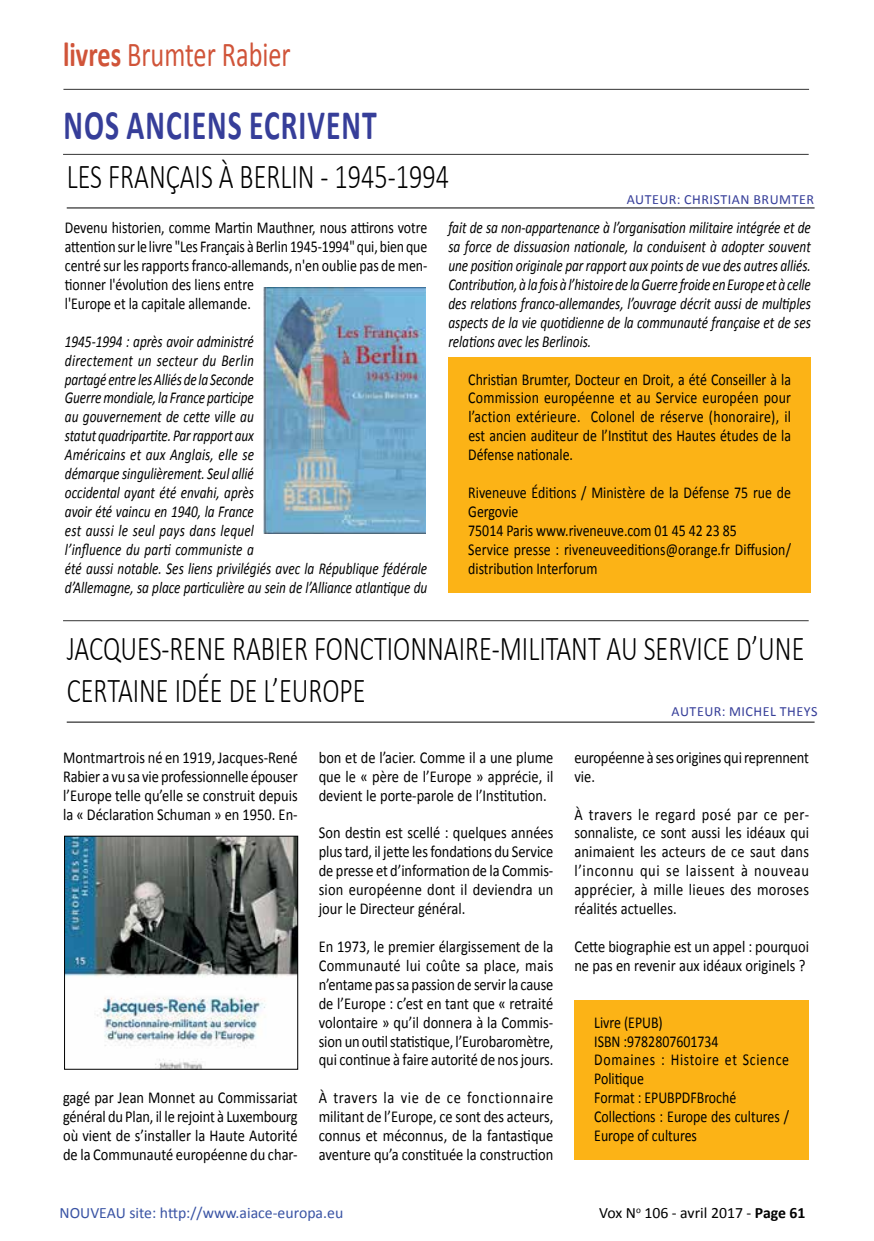
<style>
.page{position:relative;width:874px;height:1241px;background:#fff}
.page>*{position:absolute;margin:0;border:0;box-sizing:border-box;transform-origin:0 0}
.t1{font:700 42px "Calibri";letter-spacing:.035em;color:#363e99;scale:.71 1}
.t2{font:300 35px/42px "Calibri";color:#000;scale:.75 1}
.t3{font:35px "Calibri";color:#d05439;scale:.75 1}
.t4{font:16.62px/18.9px "Calibri";color:#000;text-align:justify;scale:.87 1}
.t5{font:italic 16.62px/18.9px "Calibri";letter-spacing:-.005em;color:#000;scale:.8 1}
.t6{font:16.62px/18.9px "Calibri";color:#000;scale:.83 1}
.t7{font:15.75px "Calibri";color:#3953a4}
.t8{font:15.75px "Calibri";color:#000}
.t9{font:14px "Calibri";letter-spacing:.04em;color:#363e99}
.s1{font-weight:700}
</style>
<div class="page">
<hr style="left:63px;top:89px;width:745px;height:1px;background:#333">
<hr style="left:63px;top:154px;width:745px;height:1px;background:#333">
<hr style="left:67px;top:208px;width:747px;height:1px;background:#000">
<div style="left:448px;top:357px;width:362px;height:122px;background:#fcb316"></div>
<div style="left:448px;top:470px;width:362px;height:66px;background:#fcb316"></div>
<div style="left:448px;top:527px;width:362px;height:65px;background:#fcb316"></div>
<hr style="left:67px;top:721px;width:747px;height:1px;background:#000">
<div style="left:574px;top:1000px;width:234px;height:46px;background:#fcb316"></div>
<div style="left:574px;top:1037px;width:234px;height:66px;background:#fcb316"></div>
<div style="left:574px;top:1094px;width:234px;height:65px;background:#fcb316"></div>
<hr style="left:63px;top:620px;width:745px;height:1px;background:#333">
<img style="left:264px;top:288px;width:161px;height:245px">
<img style="left:66px;top:837px;width:230px;height:230px">
<div style="left:64px;top:835px;width:234px;height:234px;border:1px solid #000"></div>
<h2 class="t3" style="left:63px;top:32px;width:305px"><span class="s1">livres</span> Brumter Rabier</h2>
<h1 class="t1" style="left:64px;top:98px;width:442px">NOS ANCIENS ECRIVENT</h1>
<h2 class="t2" style="left:67px;top:153px;width:511px">LES FRANÇAIS À BERLIN - 1945-1994</h2>
<p class="t6" style="left:65px;top:218px;width:438px">Devenu historien, comme Martin Mauthner, nous attirons votre attention sur le livre "Les Français à Berlin 1945-1994" qui, bien que centré sur les rapports franco-allemands, n'en oublie pas de men&shy;tionner l'évolution des liens entre<br>l'Europe et la capitale allemande.</p>
<p class="t5" style="left:65px;top:331px;width:454px">1945-1994 : après avoir administré<br>directement un secteur du Berlin<br>partagé entre les Alliés de la Seconde<br>Guerre mondiale, la France participe<br>au gouvernement de cette ville au<br>statut quadripartite. Par rapport aux<br>Américains et aux Anglais, elle se<br>démarque singulièrement. Seul allié<br>occidental ayant été envahi, après<br>avoir été vaincu en 1940, la France<br>est aussi le seul pays dans lequel<br>l’influence du parti communiste a<br>été aussi notable. Ses liens privilégiés avec la République fédérale d’Allemagne, sa place particulière au sein de l’Alliance atlantique du</p>
<p class="t9" style="left:626px;top:191px;width:189px">AUTEUR: CHRISTIAN BRUMTER</p>
<p class="t5" style="left:448px;top:218px;width:454px;text-align:justify">fait de sa non-appartenance à l’organisation militaire intégrée et de sa force de dissuasion nationale, la conduisent à adopter souvent une position originale par rapport aux points de vue des autres alliés.<br>Contribution, à la fois à l’histoire de la Guerre froide en Europe et à celle des relations franco-allemandes, l’ouvrage décrit aussi de multiples aspects de la vie quotidienne de la communauté française et de ses relations avec les Berlinois.</p>
<p class="t6" style="left:468px;top:369px;width:390px;text-align:justify">Christian Brumter, Docteur en Droit, a été Conseiller à la Commission européenne et au Service européen pour l’action extérieure. Colonel de réserve (honoraire), il est ancien auditeur de l’Institut des Hautes études de la Défense nationale.</p>
<p class="t6" style="left:468px;top:483px;width:390px">Riveneuve Éditions / Ministère de la Défense 75 rue de Gergovie<br>75014 Paris www.riveneuve.com 01 45 42 23 85<br>Service presse : riveneuveeditions@orange.fr Diffusion/ distribution Interforum</p>
<h2 class="t2" style="left:67px;top:625px;width:984px">JACQUES-RENE RABIER FONCTIONNAIRE-MILITANT AU SERVICE D’UNE<br>CERTAINE IDÉE DE L’EUROPE</h2>
<p class="t4" style="left:63px;top:747px;width:271px">Montmartrois né en 1919, Jacques-René Rabier a vu sa vie professionnelle épouser l’Europe telle qu’elle se construit depuis la « Déclaration Schuman » en 1950. En-</p>
<p class="t4" style="left:63px;top:1088px;width:271px">gagé par Jean Monnet au Commissariat général du Plan, il le rejoint à Luxembourg où vient de s’installer la Haute Autorité de la Communauté européenne du char-</p>
<p class="t4" style="left:318px;top:747px;width:271px">bon et de l’acier. Comme il a une plume que le « père de l’Europe » apprécie, il devient le porte-parole de l’Institution.</p>
<p class="t4" style="left:318px;top:823px;width:271px">Son destin est scellé : quelques années plus tard, il jette les fondations du Service de presse et d’information de la Commis&shy;sion européenne dont il deviendra un jour le Directeur général.</p>
<p class="t4" style="left:318px;top:936px;width:271px">En 1973, le premier élargissement de la Communauté lui coûte sa place, mais n’entame pas sa passion de servir la cause de l’Europe : c’est en tant que « retraité volontaire » qu’il donnera à la Commis&shy;sion un outil statistique, l’Eurobaromètre, qui continue à faire autorité de nos jours.</p>
<p class="t4" style="left:318px;top:1088px;width:271px">À travers la vie de ce fonctionnaire militant de l’Europe, ce sont des acteurs, connus et méconnus, de la fantastique aventure qu’a constituée la construction</p>
<p class="t9" style="left:671px;top:702px;width:147px">AUTEUR: MICHEL THEYS</p>
<p class="t4" style="left:574px;top:747px;width:271px">européenne à ses origines qui reprennent vie.</p>
<p class="t4" style="left:574px;top:804px;width:271px">À travers le regard posé par ce per&shy;sonnaliste, ce sont aussi les idéaux qui animaient les acteurs de ce saut dans l’inconnu qui se laissent à nouveau apprécier, à mille lieues des moroses réalités actuelles.</p>
<p class="t4" style="left:574px;top:936px;width:271px">Cette biographie est un appel : pourquoi ne pas en revenir aux idéaux originels ?</p>
<p class="t6" style="left:594px;top:1012px;width:236px">Livre (EPUB)<br>ISBN :9782807601734<br>Domaines : Histoire et Science<br>Politique<br>Format : EPUBPDFBroché<br>Collections : Europe des cultures /<br>Europe of cultures</p>
<p class="t7" style="left:60px;top:1202px;width:285px">NOUVEAU site: http://www.aiace-europa.eu</p>
<p class="t8" style="left:599px;top:1202px;width:208px">Vox N<sup>o</sup> 106 - avril 2017 - <span class="s1">Page 61</span></p>
</div>
